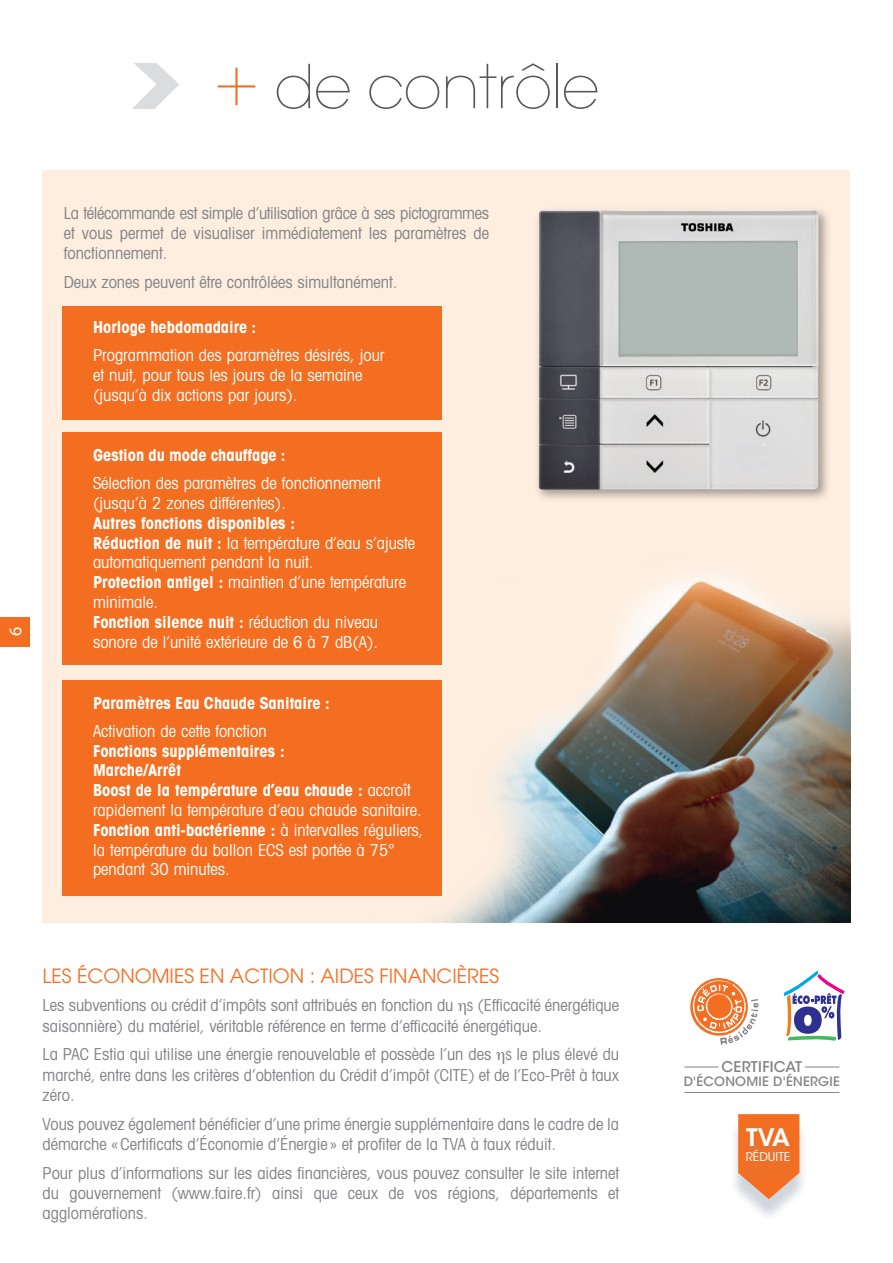
<style>
.page{position:relative;width:893px;height:1263px;background:#fff}
.page>*{position:absolute;margin:0;border:0;box-sizing:border-box;transform-origin:0 0}
.t1{font:200 60px "Avant Garde";letter-spacing:-.01em;color:#57585a}
.t2{font:600 24px "ITC Avant Garde Std";color:#fff}
.t3{font:19.5px "Avant Garde";color:#f36e21}
.t4{font:18px "Myriad Pro";color:#fff}
.t5{font:condensed 16.5px/20.2px "Avant Garde";color:#808285;text-align:justify}
.t6{font:condensed 16.5px/19.8px "Avant Garde";color:#fff}
.t7{font:700 condensed 16.5px "Avant Garde";color:#fff}
.t8{font:500 14.7px "ITC Avant Garde Std";letter-spacing:.02em;color:#808285}
.t9{font:500 12.75px "ITC Avant Garde Std";letter-spacing:.02em;color:#808285}
.t10{font:12px "ITC Avant Garde Std";color:#fff}
.s1{font-size:75px;color:#f36e21}
.s2{font-weight:700}
.s3{font-family:"Times";font-stretch:normal}
.s4{font-stretch:normal}
</style>
<div class="page">
<div style="left:0;top:617px;width:30px;height:29px;background:#f36e21"></div>
<div style="left:43px;top:170px;width:807px;height:753px;background:#feeee0"></div>
<img style="left:434px;top:575px;width:416px;height:348px">
<img style="left:132px;top:63px;width:47px;height:46px">
<div style="left:534px;top:205px;width:297px;height:297px;background:#231f20;opacity:.4"></div>
<img style="left:538px;top:210px;width:280px;height:279px">
<svg style="left:692px;top:980px;width:66px;height:65px"></svg>
<svg style="left:783px;top:971px;width:62px;height:70px"></svg>
<div style="left:730px;top:1120px;width:78px;height:101px;background:#95a2b1;opacity:.25"></div>
<svg style="left:738px;top:1114px;width:61px;height:85px;background:#ec8f5a"></svg>
<div style="left:738px;top:1135px;width:59px;height:49px;background:#ee7027"></div>
<div style="left:62px;top:306px;width:380px;height:114px;background:#f36e21"></div>
<div style="left:62px;top:432px;width:380px;height:233px;background:#f36e21"></div>
<div style="left:62px;top:680px;width:380px;height:216px;background:#f36e21"></div>
<hr style="left:684px;top:1066px;width:34px;height:1px;background:#808285">
<hr style="left:805px;top:1066px;width:34px;height:1px;background:#808285">
<hr style="left:684px;top:1092px;width:155px;height:1px;background:#808285">
<h1 class="t1" style="left:214px;top:51px;width:387px"><span class="s1">+</span> de contrôle</h1>
<p class="t4" style="left:4px;top:636px;width:11px;rotate:-90deg">6</p>
<p class="t5" style="left:64px;top:202px;width:427px">La télécommande est simple d’utilisation grâce à ses pictogrammes et vous permet de visualiser immédiatement les paramètres de fonctionnement.</p>
<p class="t5" style="left:64px;top:271px;width:335px">Deux zones peuvent être contrôlées simultanément.</p>
<p class="t7" style="left:93px;top:317px;width:165px">Horloge hebdomadaire :</p>
<p class="t6" style="left:93px;top:345px;width:293px">Programmation des paramètres désirés, jour et nuit, pour tous les jours de la semaine (jusqu’à dix actions par jours).</p>
<p class="t7" style="left:93px;top:444px;width:194px">Gestion du mode chauffage :</p>
<p class="t6" style="left:93px;top:473px;width:289px">Sélection des paramètres de fonctionnement (jusqu’à 2 zones différentes).</p>
<p class="t6" style="left:93px;top:513px;width:324px"><span class="s2">Autres fonctions disponibles :<br>Réduction de nuit :</span> la température d’eau s’ajuste automatiquement pendant la nuit.<br><span class="s2">Protection antigel :</span> maintien d’une température minimale.<br><span class="s2">Fonction silence nuit :</span> réduction du niveau sonore de l’unité extérieure de 6 à 7 dB(A).</p>
<p class="t7" style="left:93px;top:692px;width:238px">Paramètres Eau Chaude Sanitaire :</p>
<p class="t6" style="left:93px;top:721px;width:175px">Activation de cette fonction</p>
<p class="t6" style="left:93px;top:740px;width:332px"><span class="s2">Fonctions supplémentaires :<br>Marche/Arrêt<br>Boost de la température d’eau chaude :</span> accroît rapidement la température d’eau chaude sanitaire.<br><span class="s2">Fonction anti-bactérienne :</span> à intervalles réguliers, la température du ballon ECS est portée à 75° pendant 30 minutes.</p>
<p class="t3" style="left:43px;top:964px;width:458px">LES ÉCONOMIES EN ACTION : AIDES FINANCIÈRES</p>
<p class="t5" style="left:43px;top:995px;width:578px">Les subventions ou crédit d’impôts sont attribués en fonction du <span class="s3">η</span><span class="s4">s</span> (Efficacité énergétique saisonnière) du matériel, véritable référence en terme d’efficacité énergétique.</p>
<p class="t5" style="left:43px;top:1044px;width:578px">La PAC Estia qui utilise une énergie renouvelable et possède l’un des <span class="s3">η</span><span class="s4">s</span> le plus élevé du marché, entre dans les critères d’obtention du Crédit d’impôt (CITE) et de l’Eco-Prêt à taux zéro.</p>
<p class="t5" style="left:43px;top:1113px;width:578px">Vous pouvez également bénéficier d’une prime énergie supplémentaire dans le cadre de la démarche «Certificats d’Économie d’Énergie » et profiter de la TVA à taux réduit.</p>
<p class="t5" style="left:43px;top:1162px;width:578px">Pour plus d’informations sur les aides financières, vous pouvez consulter le site internet du gouvernement (www.faire.fr) ainsi que ceux de vos régions, départements et agglomérations.</p>
<p class="t8" style="left:721px;top:1057px;width:82px">CERTIFICAT</p>
<p class="t9" style="left:684px;top:1073px;width:158px">D'ÉCONOMIE D'ÉNERGIE</p>
<h2 class="t2" style="left:746px;top:1122px;width:45px">TVA</h2>
<p class="t10" style="left:746px;top:1149px;width:46px">RÉDUITE</p>
</div>
